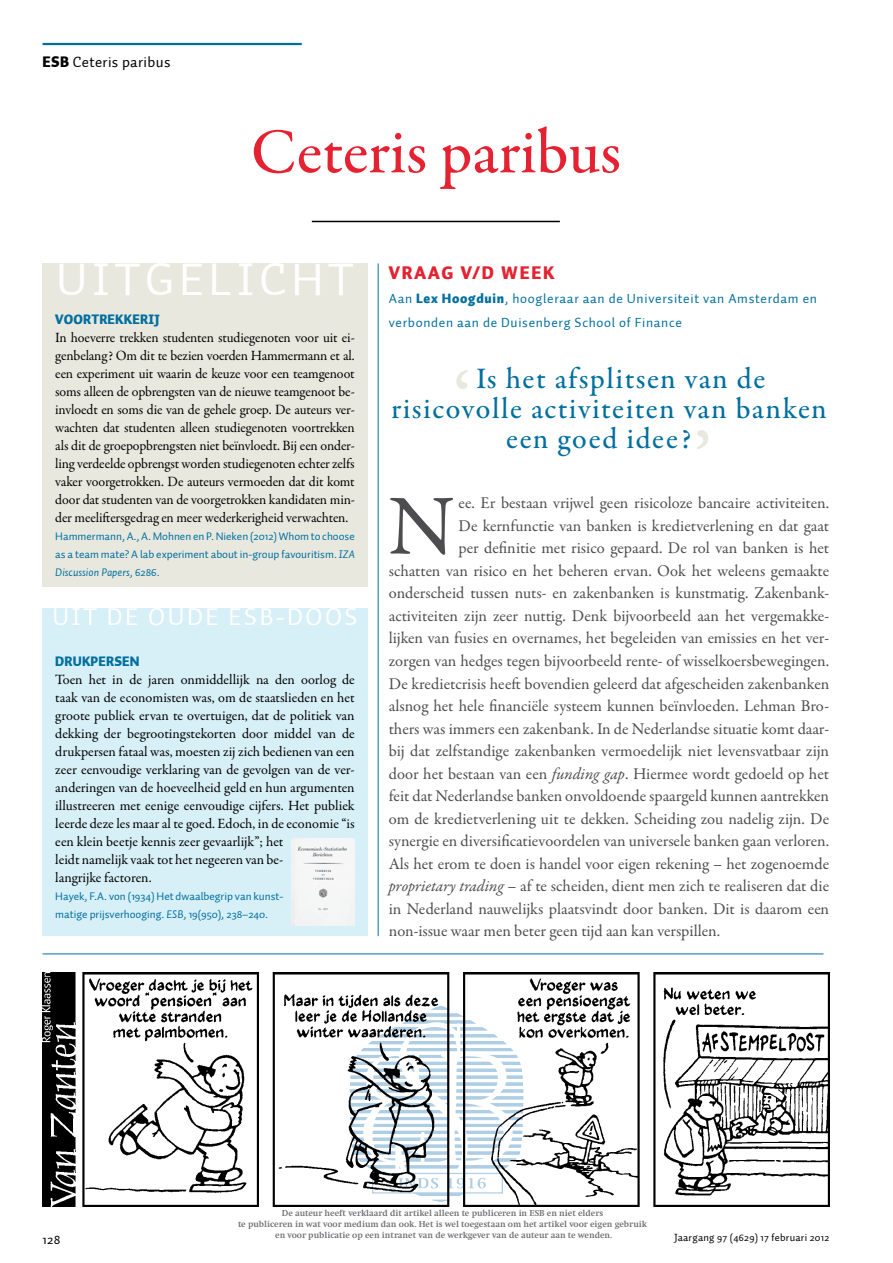
<style>
.page{position:relative;width:893px;height:1263px;background:#fff}
.page>*{position:absolute;margin:0;border:0;box-sizing:border-box;transform-origin:0 0}
.t1{font:90px "Garamond Premr Pro";color:#e9e8df}
.t2{font:85.95px "Garamond Premr Pro";color:#4d4d4f}
.t3{font:500 64.5px "Garamond Premr Pro";color:#e42231}
.t4{font:46.5px "Auto 1";letter-spacing:.1em;color:#fff}
.t5{font:500 30px "Garamond Premr Pro";letter-spacing:.05em;color:#006f9f}
.t6{font:24.75px "Auto 1";letter-spacing:.1em;color:#fff}
.t7{font:900 18px "Auto 1";letter-spacing:.1em;color:#e42231}
.t8{font:16.5px "Garamond Premr Pro";color:#4d4d4f}
.t9{font:15px "Auto 1";letter-spacing:.025em;color:#000}
.t10{font:14.25px/18px "Garamond Premr Pro";color:#000;text-align:justify}
.t11{font:13.5px/24px "Auto 1";letter-spacing:.05em;color:#006f9f}
.t12{font:900 13.5px "Auto 1";letter-spacing:.01em;color:#006f9f}
.t13{font:13.5px "Auto 1";color:#000}
.t14{font:11.25px/18px "Auto 1";color:#006f9f;text-align:justify}
.t15{font:10.5px "Auto 1";letter-spacing:.025em;color:#000}
.t16{font:700 9px/10.8px "Swift";color:#6d6e71;text-align:center}
.s1{font-weight:900}
.s2{font-style:italic}
</style>
<div class="page">
<hr style="left:43px;top:43px;width:259px;height:2px;background:#006f9f">
<div style="left:43px;top:263px;width:324px;height:324px;background:#e9e8df"></div>
<img style="left:43px;top:972px;width:786px;height:234px">
<hr style="left:312px;top:221px;width:248px;height:1px;background:#000">
<hr style="left:43px;top:954px;width:780px;height:1px;background:#006f9f">
<div style="left:43px;top:608px;width:324px;height:328px;background:#d7eff6"></div>
<hr style="left:378px;top:263px;width:1px;height:673px;background:#006f9f">
<img style="left:292px;top:839px;width:63px;height:86px">
<svg style="left:336px;top:1006px;width:198px;height:201px"></svg>
<p class="t9" style="left:43px;top:53px;width:129px"><span class="s1">ESB</span> Ceteris paribus</p>
<h3 class="t3" style="left:251px;top:113px;width:372px">Ceteris paribus</h3>
<h3 class="t4" style="left:56px;top:251px;width:299px">Uitgelicht</h3>
<p class="t12" style="left:55px;top:310px;width:106px">VOORTREKKERIJ</p>
<p class="t10" style="left:55px;top:329px;width:301px">In hoeverre trekken studenten studiegenoten voor uit ei&shy;genbelang? Om dit te bezien voerden Hammermann et al. een experiment uit waarin de keuze voor een teamgenoot soms alleen de opbrengsten van de nieuwe teamgenoot be&shy;ïnvloedt en soms die van de gehele groep. De auteurs ver&shy;wachten dat studenten alleen studiegenoten voortrekken als dit de groepopbrengsten niet beïnvloedt. Bij een onder&shy;ling verdeelde opbrengst worden studiegenoten echter zelfs vaker voorgetrokken. De auteurs vermoeden dat dit komt door dat studenten van de voorgetrokken kandidaten min&shy;der meeliftersgedrag en meer wederkerigheid verwachten.</p>
<p class="t14" style="left:55px;top:527px;width:301px">Hammermann, A., A. Mohnen en P. Nieken (2012) Whom to choose as a team mate? A lab experiment about in-group favouritism. <span class="s2">IZA Discussion Papers</span>, 6286.</p>
<h3 class="t6" style="left:52px;top:601px;width:304px">Uit de oude ESB-doos</h3>
<p class="t12" style="left:55px;top:652px;width:86px">DRUKPERSEN</p>
<p class="t10" style="left:55px;top:671px;width:301px;text-align:left">Toen het in de jaren onmiddellijk na den oorlog de taak van de economisten was, om de staatslieden en het groote publiek ervan te overtuigen, dat de politiek van dekking der begrootingstekorten door middel van de drukpersen fataal was, moesten zij zich bedienen van een zeer eenvoudige verklaring van de gevolgen van de ver&shy;anderingen van de hoeveelheid geld en hun argumenten illustreeren met eenige eenvoudige cijfers. Het publiek leerde deze les maar al te goed. Edoch, in de economie “is een klein beetje kennis zeer gevaarlijk”; het<br>leidt namelijk vaak tot het negeeren van be-<br>langrijke factoren.</p>
<p class="t14" style="left:55px;top:887px;width:230px">Hayek, F.A. von (1934) Het dwaalbegrip van kunst&shy;matige prijsverhooging. <span class="s2">ESB</span>, 19(950), 238–240.</p>
<p class="t7" style="left:389px;top:261px;width:167px">VRAAG V/D WEE K</p>
<p class="t11" style="left:389px;top:286px;width:430px">Aan <span class="s1">LEX HOOGDUIN</span>, hoogleraar aan de Universiteit van Amsterdam en verbonden aan de Duisenberg School of Finance</p>
<h1 class="t1" style="left:453px;top:349px;width:20px">‘</h1>
<h3 class="t5" style="left:476px;top:361px;width:291px">Is het afsplitsen van de</h3>
<h3 class="t5" style="left:391px;top:391px;width:437px">risicovolle activiteiten van banken</h3>
<h3 class="t5" style="left:506px;top:421px;width:187px">een goed idee?</h3>
<h1 class="t1" style="left:693px;top:409px;width:20px">’</h1>
<h2 class="t2" style="left:389px;top:475px;width:68px">N</h2>
<p class="t8" style="left:458px;top:493px;width:372px">ee. Er bestaan vrijwel geen risicoloze bancaire activiteiten.</p>
<p class="t8" style="left:458px;top:516px;width:372px">De kernfunctie van banken is kredietverlening en dat gaat</p>
<p class="t8" style="left:458px;top:538px;width:372px">per definitie met risico gepaard. De rol van banken is het</p>
<p class="t8" style="left:389px;top:561px;width:442px">schatten van risico en het beheren ervan. Ook het weleens gemaakte</p>
<p class="t8" style="left:389px;top:583px;width:441px">onderscheid tussen nuts- en zakenbanken is kunstmatig. Zakenbank-</p>
<p class="t8" style="left:389px;top:606px;width:442px">activiteiten zijn zeer nuttig. Denk bijvoorbeeld aan het vergemakke-</p>
<p class="t8" style="left:389px;top:628px;width:442px">lijken van fusies en overnames, het begeleiden van emissies en het ver-</p>
<p class="t8" style="left:389px;top:651px;width:442px">zorgen van hedges tegen bijvoorbeeld rente- of wisselkoersbewegingen.</p>
<p class="t8" style="left:389px;top:673px;width:442px">De kredietcrisis heeft bovendien geleerd dat afgescheiden zakenbanken</p>
<p class="t8" style="left:389px;top:696px;width:442px">alsnog het hele financiële systeem kunnen beïnvloeden. Lehman Bro-</p>
<p class="t8" style="left:389px;top:718px;width:442px">thers was immers een zakenbank. In de Nederlandse situatie komt daar-</p>
<p class="t8" style="left:389px;top:741px;width:442px">bij dat zelfstandige zakenbanken vermoedelijk niet levensvatbaar zijn</p>
<p class="t8" style="left:389px;top:763px;width:442px">door het bestaan van een <span class="s2">funding gap</span>. Hiermee wordt gedoeld op het</p>
<p class="t8" style="left:389px;top:786px;width:442px">feit dat Nederlandse banken onvoldoende spaargeld kunnen aantrekken</p>
<p class="t8" style="left:389px;top:808px;width:442px">om de kredietverlening uit te dekken. Scheiding zou nadelig zijn. De</p>
<p class="t8" style="left:389px;top:831px;width:442px">synergie en diversificatievoordelen van universele banken gaan verloren.</p>
<p class="t8" style="left:389px;top:853px;width:442px">Als het erom te doen is handel voor eigen rekening – het zogenoemde</p>
<p class="t8" style="left:389px;top:876px;width:442px"><span class="s2">proprietary trading</span> – af te scheiden, dient men zich te realiseren dat die</p>
<p class="t8" style="left:389px;top:898px;width:442px">in Nederland nauwelijks plaatsvindt door banken. Dit is daarom een</p>
<p class="t8" style="left:389px;top:921px;width:333px">non-issue waar men beter geen tijd aan kan verspillen.</p>
<p class="t16" style="left:238px;top:1208px;width:411px">De auteur heeft verklaard dit artikel alleen te publiceren in ESB en niet elders<br>te publiceren in wat voor medium dan ook. Het is wel toegestaan om het artikel voor eigen gebruik en voor publicatie op een intranet van de werkgever van de auteur aan te wenden.</p>
<p class="t13" style="left:43px;top:1231px;width:19px">128</p>
<p class="t15" style="left:674px;top:1231px;width:157px">Jaargang 97 (4629) 17 februari 2012</p>
</div>
